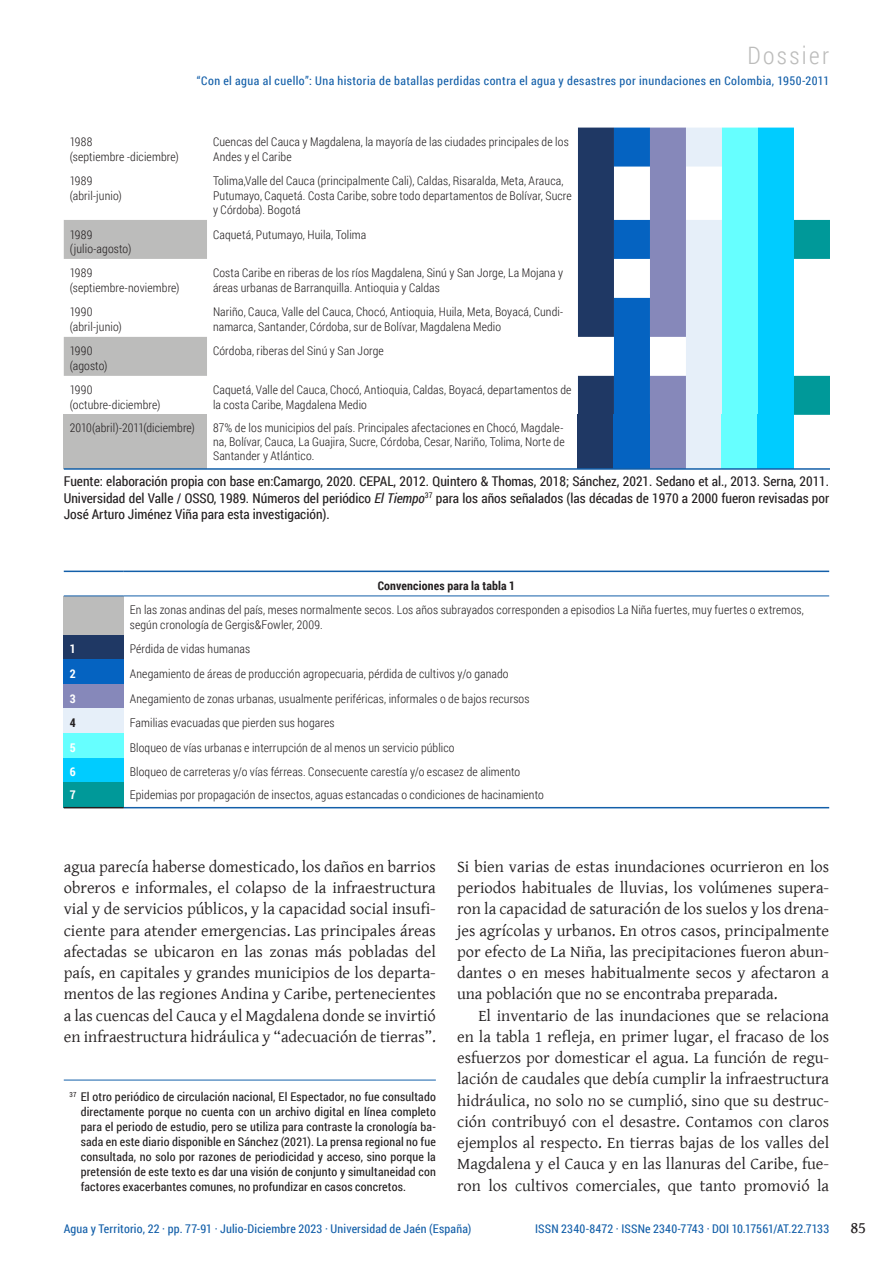
<style>
.page{position:relative;width:893px;height:1263px;background:#fff}
.page>*{position:absolute;margin:0;border:0;box-sizing:border-box;transform-origin:0 0}
.t1{font:300 24px "Roboto Condensed";letter-spacing:.1em;color:#bcbcbb}
.Article_-_P_-_No_Ide{font:16.5px/21.3px "Gentium Basic";color:#231f20;text-align:justify}
.Article_-_P_-_Ident{font:16.5px/21.3px "Gentium Basic";color:#231f20;text-align:justify}
.t2{font:16.5px "Gentium Book Basic";color:#231f20}
.Picture_-_Caption_Sr{font:13.5px/16.5px "Roboto Condensed";color:#231f20;text-align:justify}
.Table_text{font:300 12px/14.4px "Roboto Condensed";letter-spacing:.01em;color:#231f20}
.Footnotes_Rule{font:12px/15px "Roboto Condensed";letter-spacing:.015em;color:#231f20;text-align:justify}
.t3{font:12px "Roboto Condensed";letter-spacing:.025em;color:#135fa9}
.Table_CH{font:700 12px "Roboto Condensed";letter-spacing:.015em;color:#231f20}
.Table_text-2{font:700 12px "Roboto Condensed";color:#fff}
.Table_text-3{font:700 12px "Roboto Condensed";color:#231f20}
.s1{font-style:italic}
</style>
<div class="page">
<div style="left:64px;top:596px;width:60px;height:39px;background:#bcbcbb"></div>
<div style="left:64px;top:635px;width:60px;height:24px;background:#1f3864"></div>
<div style="left:64px;top:659px;width:60px;height:25px;background:#0563c1"></div>
<div style="left:64px;top:684px;width:60px;height:25px;background:#8688ba"></div>
<div style="left:64px;top:709px;width:60px;height:24px;background:#e6eff9"></div>
<div style="left:64px;top:733px;width:60px;height:25px;background:#6ff"></div>
<div style="left:64px;top:758px;width:60px;height:24px;background:#0cf"></div>
<div style="left:64px;top:782px;width:60px;height:26px;background:#099"></div>
<hr style="left:64px;top:571px;width:60px;height:1px;background:#135fa9">
<hr style="left:124px;top:571px;width:705px;height:1px;background:#135fa9">
<hr style="left:64px;top:595px;width:60px;height:1px;background:#135fa9">
<hr style="left:124px;top:595px;width:705px;height:1px;background:#135fa9">
<hr style="left:64px;top:807px;width:60px;height:1px;background:#231f20">
<hr style="left:124px;top:807px;width:705px;height:1px;background:#135fa9">
<svg style="left:64px;top:220px;width:143px;height:156px"></svg>
<svg style="left:578px;top:128px;width:252px;height:340px"></svg>
<div style="left:64px;top:415px;width:143px;height:54px;background:#bcbcbb"></div>
<div style="left:578px;top:415px;width:36px;height:54px;background:#1f3864"></div>
<div style="left:614px;top:415px;width:36px;height:54px;background:#0563c1"></div>
<div style="left:722px;top:415px;width:36px;height:54px;background:#6ff"></div>
<div style="left:758px;top:415px;width:36px;height:54px;background:#0cf"></div>
<hr style="left:64px;top:468px;width:143px;height:2px;background:#135fa9">
<hr style="left:207px;top:468px;width:371px;height:2px;background:#135fa9">
<hr style="left:578px;top:468px;width:36px;height:2px;background:#135fa9">
<hr style="left:614px;top:468px;width:36px;height:2px;background:#135fa9">
<hr style="left:650px;top:468px;width:36px;height:2px;background:#135fa9">
<hr style="left:686px;top:468px;width:36px;height:2px;background:#135fa9">
<hr style="left:722px;top:468px;width:36px;height:2px;background:#135fa9">
<hr style="left:758px;top:468px;width:36px;height:2px;background:#135fa9">
<hr style="left:794px;top:468px;width:36px;height:2px;background:#135fa9">
<hr style="left:64px;top:1080px;width:372px;height:1px;background:#135fa9">
<h1 class="t1" style="left:747px;top:39px;width:83px">Dossier</h1>
<p class="t3" style="left:197px;top:72px;width:634px">“Con el agua al cuello”: Una historia de batallas perdidas contra el agua y desastres por inundaciones en Colombia, 1950-2011</p>
<p class="Table_text" style="left:70px;top:134px;width:24px">1988</p>
<p class="Table_text" style="left:70px;top:149px;width:111px">(septiembre -diciembre)</p>
<p class="Table_text" style="left:213px;top:134px;width:357px">Cuencas del Cauca y Magdalena, la mayoría de las ciudades principales de los<br>Andes y el Caribe</p>
<p class="Table_text" style="left:70px;top:173px;width:24px">1989</p>
<p class="Table_text" style="left:70px;top:188px;width:54px">(abril-junio)</p>
<p class="Table_text" style="left:213px;top:173px;width:360px">Tolima,Valle del Cauca (principalmente Cali), Caldas, Risaralda, Meta, Arauca,<br>Putumayo, Caquetá. Costa Caribe, sobre todo departamentos de Bolívar, Sucre y Córdoba). Bogotá</p>
<p class="Table_text" style="left:70px;top:227px;width:24px">1989</p>
<p class="Table_text" style="left:70px;top:241px;width:63px">(julio-agosto)</p>
<p class="Table_text" style="left:213px;top:227px;width:155px">Caquetá, Putumayo, Huila, Tolima</p>
<p class="Table_text" style="left:70px;top:266px;width:24px">1989</p>
<p class="Table_text" style="left:70px;top:280px;width:111px">(septiembre-noviembre)</p>
<p class="Table_text" style="left:213px;top:266px;width:352px">Costa Caribe en riberas de los ríos Magdalena, Sinú y San Jorge, La Mojana y áreas urbanas de Barranquilla. Antioquia y Caldas</p>
<p class="Table_text" style="left:70px;top:305px;width:24px">1990</p>
<p class="Table_text" style="left:70px;top:319px;width:54px">(abril-junio)</p>
<p class="Table_text" style="left:213px;top:305px;width:352px">Nariño, Cauca, Valle del Cauca, Chocó, Antioquia, Huila, Meta, Boyacá, Cundi&shy;namarca, Santander, Córdoba, sur de Bolívar, Magdalena Medio</p>
<p class="Table_text" style="left:70px;top:344px;width:24px">1990</p>
<p class="Table_text" style="left:70px;top:358px;width:39px">(agosto)</p>
<p class="Table_text" style="left:213px;top:344px;width:172px">Córdoba, riberas del Sinú y San Jorge</p>
<p class="Table_text" style="left:70px;top:383px;width:24px">1990</p>
<p class="Table_text" style="left:70px;top:397px;width:92px">(octubre-diciembre)</p>
<p class="Table_text" style="left:213px;top:383px;width:360px">Caquetá, Valle del Cauca, Chocó, Antioquia, Caldas, Boyacá, departamentos de la costa Caribe, Magdalena Medio</p>
<p class="Table_text" style="left:70px;top:420px;width:127px">2010(abril)-2011(diciembre)</p>
<p class="Table_text" style="left:213px;top:420px;width:353px;text-align:justify">87% de los municipios del país. Principales afectaciones en Chocó, Magdale&shy;na, Bolívar, Cauca, La Guajira, Sucre, Córdoba, Cesar, Nariño, Tolima, Norte de Santander y Atlántico.</p>
<p class="Picture_-_Caption_Sr" style="left:64px;top:473px;width:767px">Fuente: elaboración propia con base en:Camargo, 2020. CEPAL, 2012. Quintero &amp; Thomas, 2018; Sánchez, 2021. Sedano et al., 2013. Serna, 2011.<br>Universidad del Valle / OSSO, 1989. Números del periódico <span class="s1">El Tiempo</span><sup>37</sup> para los años señalados (las décadas de 1970 a 2000 fueron revisadas por José Arturo Jiménez Viña para esta investigación).</p>
<p class="Table_CH" style="left:378px;top:577px;width:139px">Convenciones para la tabla 1</p>
<p class="Table_text" style="left:130px;top:603px;width:675px">En las zonas andinas del país, meses normalmente secos. Los años subrayados corresponden a episodios La Niña fuertes, muy fuertes o extremos, según cronología de Gergis&amp;Fowler, 2009.</p>
<p class="Table_text-2" style="left:70px;top:641px;width:7px">1</p>
<p class="Table_text" style="left:130px;top:642px;width:122px">Pérdida de vidas humanas</p>
<p class="Table_text-2" style="left:70px;top:665px;width:7px">2</p>
<p class="Table_text" style="left:130px;top:666px;width:380px">Anegamiento de áreas de producción agropecuaria, pérdida de cultivos y/o ganado</p>
<p class="Table_text-2" style="left:70px;top:690px;width:7px">3</p>
<p class="Table_text" style="left:130px;top:691px;width:401px">Anegamiento de zonas urbanas, usualmente periféricas, informales o de bajos recursos</p>
<p class="Table_text-3" style="left:70px;top:714px;width:7px">4</p>
<p class="Table_text" style="left:130px;top:715px;width:206px">Familias evacuadas que pierden sus hogares</p>
<p class="Table_text-2" style="left:70px;top:739px;width:7px">5</p>
<p class="Table_text" style="left:130px;top:740px;width:326px">Bloqueo de vías urbanas e interrupción de al menos un servicio público</p>
<p class="Table_text-2" style="left:70px;top:764px;width:7px">6</p>
<p class="Table_text" style="left:130px;top:764px;width:392px">Bloqueo de carreteras y/o vías férreas. Consecuente carestía y/o escasez de alimento</p>
<p class="Table_text-2" style="left:70px;top:786px;width:7px">7</p>
<p class="Table_text" style="left:130px;top:787px;width:416px">Epidemias por propagación de insectos, aguas estancadas o condiciones de hacinamiento</p>
<p class="Article_-_P_-_No_Ide" style="left:64px;top:855px;width:374px">agua parecía haberse domesticado, los daños en barrios obreros e informales, el colapso de la infraestructura vial y de servicios públicos, y la capacidad social insufi&shy;ciente para atender emergencias. Las principales áreas afectadas se ubicaron en las zonas más pobladas del país, en capitales y grandes municipios de los departa&shy;mentos de las regiones Andina y Caribe, pertenecientes a las cuencas del Cauca y el Magdalena donde se invirtió en infraestructura hidráulica y “adecuación de tierras”.</p>
<p class="Article_-_P_-_No_Ide" style="left:457px;top:855px;width:374px">Si bien varias de estas inundaciones ocurrieron en los periodos habituales de lluvias, los volúmenes supera&shy;ron la capacidad de saturación de los suelos y los drena&shy;jes agrícolas y urbanos. En otros casos, principalmente por efecto de La Niña, las precipitaciones fueron abun&shy;dantes o en meses habitualmente secos y afectaron a una población que no se encontraba preparada.</p>
<p class="Article_-_P_-_Ident" style="left:457px;top:1004px;width:374px;text-indent:21px">El inventario de las inundaciones que se relaciona en la tabla 1 refleja, en primer lugar, el fracaso de los esfuerzos por domesticar el agua. La función de regu&shy;lación de caudales que debía cumplir la infraestructura hidráulica, no solo no se cumplió, sino que su destruc&shy;ción contribuyó con el desastre. Contamos con claros ejemplos al respecto. En tierras bajas de los valles del Magdalena y el Cauca y en las llanuras del Caribe, fue&shy;ron los cultivos comerciales, que tanto promovió la</p>
<p class="Footnotes_Rule" style="left:81px;top:1088px;width:357px;text-indent:-11px"><sup>37</sup> El otro periódico de circulación nacional, El Espectador, no fue consultado directamente porque no cuenta con un archivo digital en línea completo para el periodo de estudio, pero se utiliza para contraste la cronología ba&shy;sada en este diario disponible en Sánchez (2021). La prensa regional no fue consultada, no solo por razones de periodicidad y acceso, sino porque la pretensión de este texto es dar una visión de conjunto y simultaneidad con factores exacerbantes comunes, no profundizar en casos concretos.</p>
<p class="t3" style="left:64px;top:1220px;width:409px">Agua y Territorio, 22 · pp. 77-91 · Julio-Diciembre 2023 · Universidad de Jaén (España)</p>
<p class="t3" style="left:535px;top:1220px;width:296px">ISSN 2340-8472 · ISSNe 2340-7743 · DOI 10.17561/AT.22.7133</p>
<h2 class="t2" style="left:850px;top:1215px;width:17px">85</h2>
</div>
